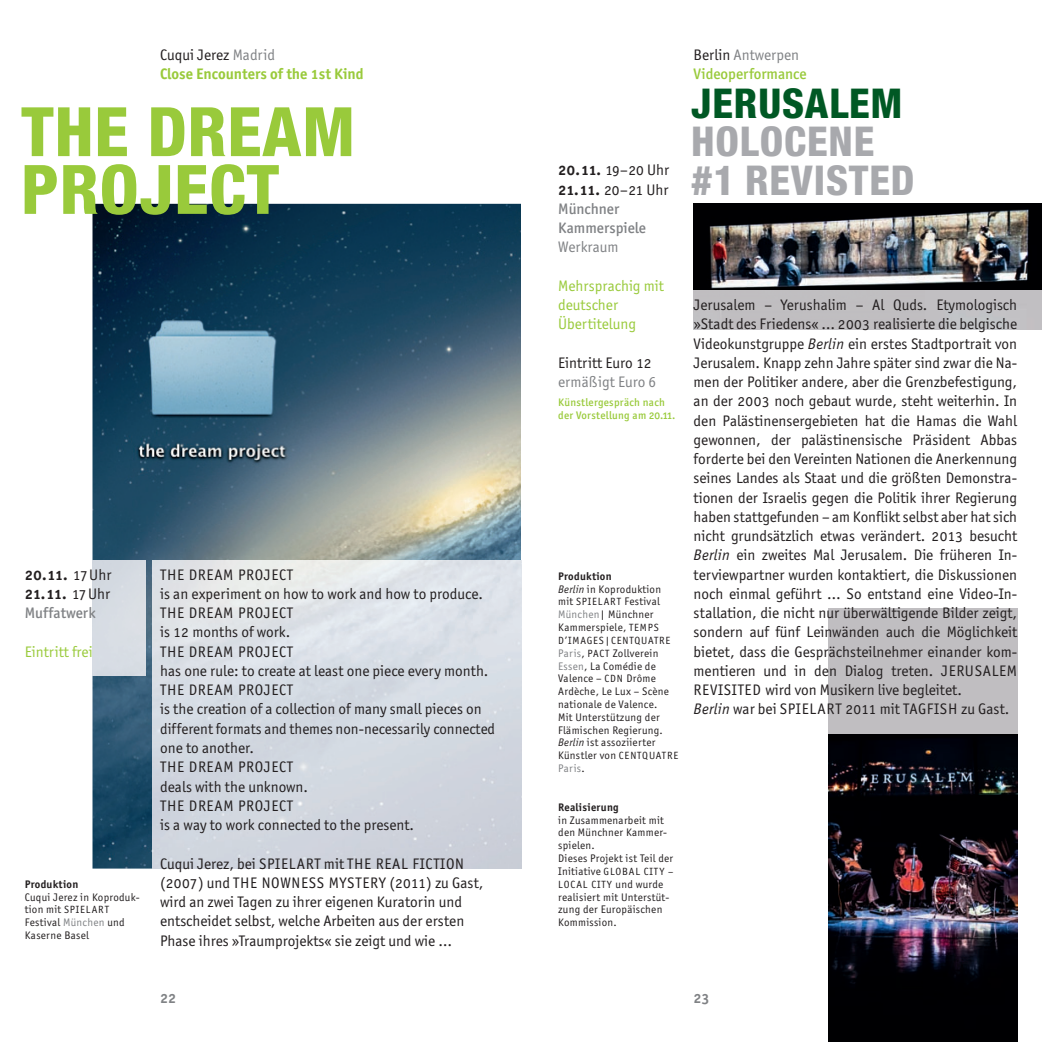
<style>
.page{position:relative;width:1042px;height:1042px;background:#fff}
.page>*{position:absolute;margin:0;border:0;box-sizing:border-box;transform-origin:0 0}
.t1{font:800 condensed 68.25px/57.8px "Helvetica Neue";letter-spacing:.01em;color:#99ca3b}
.t2{font:800 condensed 41.12px/38.5px "Helvetica Neue";letter-spacing:.02em;color:#a8a9ad}
.t3{font:800 condensed 41.12px "Helvetica Neue";letter-spacing:.02em;color:#005824}
.t4{font:15.4px/19.2px "Officina San ITC Book OS";color:#231f20}
.t5{font:15.4px/19.2px "Officina San ITC Book OS";color:#99ca3b}
.t6{font:15.4px "Officina San ITC Book OS";color:#808285}
.t7{font:15.4px/19.2px "Officina San ITC Medium OS";color:#808285}
.t8{font:15.4px "Officina San ITC Bold OS";color:#99ca3b}
.t9{font:15.4px "Officina San ITC Bold OS";letter-spacing:-.03em;color:#231f20}
.t10{font:15.4px "Officina San ITC Medium OS";color:#99ca3b}
.t11{font:14.88px "Officina San ITC Bold OS";color:#808285}
.t12{font:11.03px/12.8px "Officina San ITC Book OS";letter-spacing:.025em;color:#231f20}
.t13{font:11.03px/12.8px "Officina San ITC Medium OS";letter-spacing:.025em;color:#99ca3b}
.t14{font:11.03px "Officina San ITC Bold OS";letter-spacing:.025em;color:#231f20}
.t15{font:10.5px/12.8px "Officina San ITC Book OS";letter-spacing:.08em;color:#231f20}
.s1{color:#808285}
.s2{font-family:"Officina San ITC Book OS"}
.s3{font-size:11.03px}
.s4{font-family:"Officina San ITC Bold OS"}
.s5{font-family:"Officina San ITC Book Ital OS"}
.s6{font-size:10.5px}
.s7{color:#231f20}
</style>
<div class="page">
<img style="left:92px;top:204px;width:429px;height:664px">
<img style="left:829px;top:734px;width:188px;height:308px">
<img style="left:693px;top:204px;width:349px;height:87px">
<img style="left:153px;top:560px;width:368px;height:308px">
<div style="left:92px;top:560px;width:53px;height:116px;background:#d7dce3"></div>
<svg style="left:693px;top:291px;width:349px;height:443px"></svg>
<p class="t4" style="left:160px;top:45px;width:116px">Cuqui Jerez <span class="s1">Madrid</span></p>
<p class="t8" style="left:160px;top:64px;width:205px">Close Encounters of the 1st Kind</p>
<h1 class="t1" style="left:21px;top:102px;width:336px">THE DREAM<br>PROJECT</h1>
<p class="t9" style="left:25px;top:565px;width:88px">20. 11. <span class="s2">17 Uhr</span></p>
<p class="t9" style="left:25px;top:584px;width:87px">21. 11. <span class="s2">17 Uhr</span></p>
<p class="t7" style="left:25px;top:603px;width:72px">Muffatwerk</p>
<p class="t5" style="left:25px;top:642px;width:69px">Eintritt frei</p>
<p class="t14" style="left:25px;top:877px;width:55px">Produktion</p>
<p class="t12" style="left:25px;top:890px;width:116px">Cuqui Jerez in Koproduk-</p>
<p class="t15" style="left:25px;top:903px;width:86px"><span class="s3">tion mit</span> SPIELART</p>
<p class="t12" style="left:25px;top:916px;width:101px">Festival <span class="s1">München</span> und<br>Kaserne Basel</p>
<p class="t4" style="left:160px;top:565px;width:336px">THE DREAM PROJECT<br>is an experiment on how to work and how to produce.<br>THE DREAM PROJECT<br>is 12 months of work.<br>THE DREAM PROJECT<br>has one rule: to create at least one piece every month.<br>THE DREAM PROJECT<br>is the creation of a collection of many small pieces on different formats and themes non-necessarily connected one to another.<br>THE DREAM PROJECT<br>deals with the unknown.<br>THE DREAM PROJECT<br>is a way to work connected to the present.</p>
<p class="t4" style="left:160px;top:853px;width:325px">Cuqui Jerez, bei SPIELART mit THE REAL FICTION (2007) und THE NOWNESS MYSTERY (2011) zu Gast, wird an zwei Tagen zu ihrer eigenen Kuratorin und entscheidet selbst, welche Arbeiten aus der ersten Phase ihres »Traumprojekts« sie zeigt und wie …</p>
<p class="t4" style="left:558px;top:160px;width:112px"><span class="s4">20. 11.</span> 19 – 20 Uhr</p>
<p class="t4" style="left:558px;top:180px;width:112px"><span class="s4">21. 11.</span> 20 – 21 Uhr</p>
<p class="t7" style="left:558px;top:199px;width:89px">Münchner<br>Kammerspiele</p>
<p class="t6" style="left:558px;top:238px;width:62px">Werkraum</p>
<p class="t5" style="left:558px;top:276px;width:107px">Mehrsprachig mit deutscher<br>Übertitelung</p>
<p class="t4" style="left:558px;top:353px;width:95px">Eintritt Euro 12</p>
<p class="t6" style="left:558px;top:373px;width:100px">ermäßigt Euro 6</p>
<p class="t13" style="left:558px;top:396px;width:119px">Künstlergespräch nach der Vorstellung am 20.11.</p>
<p class="t14" style="left:558px;top:569px;width:55px">Produktion</p>
<p class="t12" style="left:558px;top:582px;width:104px"><span class="s5">Berlin</span> in Koproduktion mit <span class="s6">SPIELART</span> Festival<br><span class="s1">München</span>| Münchner<br>Kammerspiele, <span class="s6">TEMPS</span></p>
<p class="t15" style="left:558px;top:634px;width:114px">D’IMAGES|CENTQUATRE</p>
<p class="t12" style="left:558px;top:646px;width:121px"><span class="s1">Paris</span>, <span class="s6">PACT</span> Zollverein<br><span class="s1">Essen</span>, La Comédie de<br>Valence – <span class="s6">CDN</span> Drôme<br>Ardèche, Le Lux – Scène nationale de Valence.<br>Mit Unterstützung der<br>Flämischen Regierung.<br><span class="s5">Berlin</span> ist assoziierter<br>Künstler von <span class="s6">CENTQUATRE<br></span><span class="s1">Paris</span>.</p>
<p class="t14" style="left:558px;top:800px;width:62px">Realisierung</p>
<p class="t12" style="left:558px;top:813px;width:117px">in Zusammenarbeit mit den Münchner Kammer&shy;spielen.<br>Dieses Projekt ist Teil der</p>
<p class="t15" style="left:558px;top:865px;width:117px"><span class="s3">Initiative</span> GLOBAL CIT Y –<br>LOCAL CITY <span class="s3">und wurde</span></p>
<p class="t12" style="left:558px;top:890px;width:113px">realisiert mit Unterstüt&shy;zung der Europäischen<br>Kommission.</p>
<p class="t6" style="left:693px;top:46px;width:107px"><span class="s7">Berlin</span> Antwerpen</p>
<p class="t10" style="left:693px;top:65px;width:115px">Videoperformance</p>
<h2 class="t3" style="left:691px;top:77px;width:213px">JERUSALEM</h2>
<h2 class="t2" style="left:691px;top:121px;width:225px">HOLOCENE #1 REVISTED</h2>
<p class="t4" style="left:693px;top:295px;width:325px">Jerusalem – Yerushalim – Al Quds. Etymologisch »Stadt des Friedens« … 2003 realisierte die belgische Videokunstgruppe <span class="s5">Berlin</span> ein erstes Stadtportrait von Jerusalem. Knapp zehn Jahre später sind zwar die Na&shy;men der Politiker andere, aber die Grenzbefestigung, an der 2003 noch gebaut wurde, steht weiterhin. In den Palästinensergebieten hat die Hamas die Wahl gewonnen, der palästinensische Präsident Abbas forderte bei den Vereinten Nationen die Anerkennung seines Landes als Staat und die größten Demonstra&shy;tionen der Israelis gegen die Politik ihrer Regierung haben stattgefunden – am Konflikt selbst aber hat sich nicht grundsätzlich etwas verändert. 2013 besucht <span class="s5">Berlin</span> ein zweites Mal Jerusalem. Die früheren In&shy;terviewpartner wurden kontaktiert, die Diskussionen noch einmal geführt … So entstand eine Video-In&shy;stallation, die nicht nur überwältigende Bilder zeigt, sondern auf fünf Leinwänden auch die Möglichkeit bietet, dass die Gesprächsteilnehmer einander kom&shy;mentieren und in den Dialog treten. JERUSALEM REVISITED wird von Musikern live begleitet.<br><span class="s5">Berlin</span> war bei SPIELART 2011 mit TAGFISH zu Gast.</p>
<p class="t11" style="left:160px;top:989px;width:17px">22</p>
<p class="t11" style="left:693px;top:989px;width:17px">23</p>
</div>
